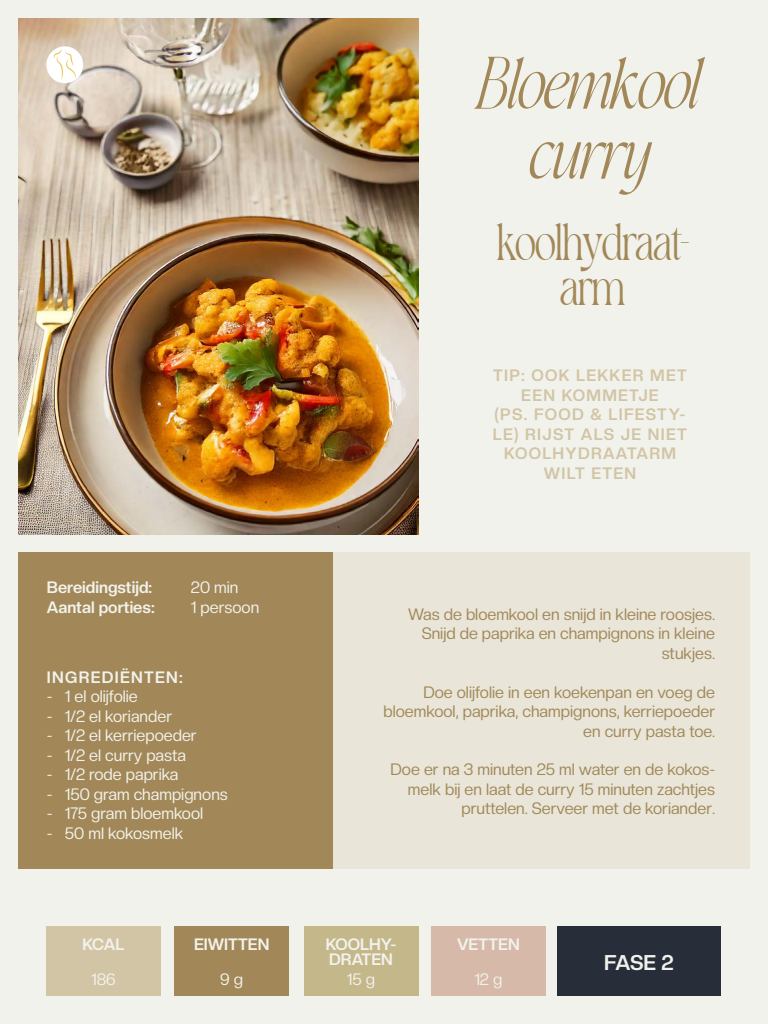
<style>
.page{position:relative;width:768px;height:1024px;background:#f2f2ec}
.page>*{position:absolute;margin:0;border:0;box-sizing:border-box;transform-origin:0 0}
.t1{font:italic 70px/70px "Komrile";letter-spacing:-.04em;color:#a28858;text-align:center}
.t2{font:50px/45px "Komrile";letter-spacing:-.04em;color:#a28858;text-align:center}
.t3{font:700 21px "Creato Display";color:#f2f2ec}
.t4{font:16.25px/19.5px "Creato Display";color:#a18858;text-align:right}
.t5{font:16.25px "Creato Display";color:#f2f2ec}
.t6{font:700 16.25px/19.5px "Creato Display";letter-spacing:.08em;color:#d2c5a5;text-align:center}
.t7{font:700 16.25px/15px "Creato Display";color:#f2f2ec}
.t8{font:700 16.25px "Creato Display";letter-spacing:.08em;color:#f2f2ec}
</style>
<div class="page">
<img style="left:18px;top:18px;width:400px;height:517px">
<div style="left:332px;top:552px;width:418px;height:317px;background:#e9e6d9"></div>
<div style="left:304px;top:927px;width:114px;height:69px;background:#c4b78a"></div>
<div style="left:46px;top:927px;width:114px;height:69px;background:#d2c5a5"></div>
<div style="left:175px;top:927px;width:114px;height:69px;background:#a28858"></div>
<div style="left:431px;top:927px;width:114px;height:69px;background:#d6b9a8"></div>
<div style="left:557px;top:927px;width:164px;height:69px;background:#272d39"></div>
<div style="left:18px;top:552px;width:314px;height:317px;background:#a28858"></div>
<div style="left:46px;top:46px;width:37px;height:37px;background:#fff;border-radius:50%"></div>
<svg style="left:54px;top:49px;width:22px;height:31px"></svg>
<h1 class="t1" style="left:479px;top:52px;width:224px">Bloemkool curry</h1>
<h2 class="t2" style="left:496px;top:222px;width:195px">koolhydraat&shy;arm</h2>
<p class="t7" style="left:47px;top:580px;width:107px">Bereidingstijd:</p>
<p class="t5" style="left:191px;top:578px;width:49px">20 min</p>
<p class="t7" style="left:47px;top:599px;width:109px">Aantal porties:</p>
<p class="t5" style="left:191px;top:598px;width:70px">1 persoon</p>
<p class="t8" style="left:47px;top:667px;width:137px">INGREDIËNTEN:</p>
<p class="t5" style="left:47px;top:687px;width:92px">- 1 el olijfolie</p>
<p class="t5" style="left:47px;top:706px;width:127px">- 1/2 el koriander</p>
<p class="t5" style="left:47px;top:726px;width:151px">- 1/2 el kerriepoeder</p>
<p class="t5" style="left:47px;top:745px;width:141px">- 1/2 el curry pasta</p>
<p class="t5" style="left:47px;top:765px;width:133px">- 1/2 rode paprika</p>
<p class="t5" style="left:47px;top:784px;width:182px">- 150 gram champignons</p>
<p class="t5" style="left:47px;top:804px;width:158px">- 175 gram bloemkool</p>
<p class="t5" style="left:47px;top:823px;width:138px">- 50 ml kokosmelk</p>
<p class="t6" style="left:493px;top:365px;width:195px">TIP: OOK LEKKER MET<br>EEN KOMMETJE<br>(PS. FOOD &amp; LIFESTY-<br>LE) RIJST ALS JE NIET<br>KOOLHYDRAATARM<br>WILT ETEN</p>
<p class="t4" style="left:408px;top:604px;width:309px">Was de bloemkool en snijd in kleine roosjes.<br>Snijd de paprika en champignons in kleine stukjes.</p>
<p class="t4" style="left:384px;top:682px;width:333px">Doe olijfolie in een koekenpan en voeg de bloemkool, paprika, champignons, kerriepoeder en curry pasta toe.</p>
<p class="t4" style="left:391px;top:760px;width:326px">Doe er na 3 minuten 25 ml water en de kokos&shy;melk bij en laat de curry 15 minuten zachtjes pruttelen. Serveer met de koriander.</p>
<p class="t7" style="left:82px;top:937px;width:43px">KCAL</p>
<p class="t5" style="left:91px;top:970px;width:26px">186</p>
<p class="t5" style="left:220px;top:970px;width:24px">9 g</p>
<p class="t5" style="left:347px;top:970px;width:30px">15 g</p>
<p class="t5" style="left:474px;top:970px;width:30px">12 g</p>
<p class="t7" style="left:194px;top:937px;width:77px">EIWITTEN</p>
<p class="t7" style="left:326px;top:937px;width:72px">KOOLHY-<br>DRATEN</p>
<p class="t7" style="left:457px;top:937px;width:64px">VETTEN</p>
<p class="t3" style="left:604px;top:950px;width:71px">FASE 2</p>
</div>
